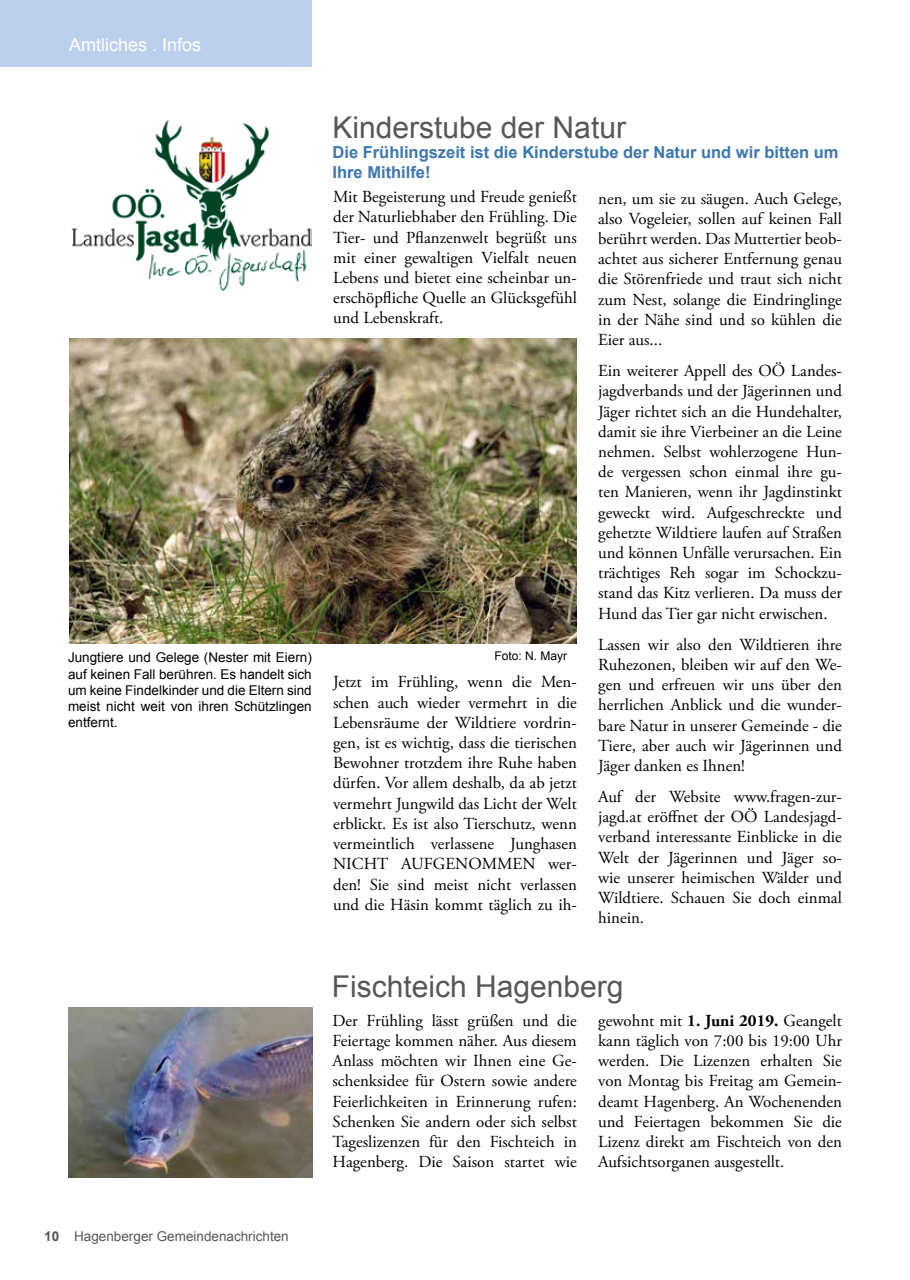
<style>
.page{position:relative;width:910px;height:1280px;background:#fff}
.page>*{position:absolute;margin:0;border:0;box-sizing:border-box;transform-origin:0 0}
.t1{font:30px "Arial";color:#575756}
.t2{font:18px "Arial";color:#fff}
.t3{font:16.8px/20.2px "Adobe Garamond Pro";color:#000;text-align:justify}
.t4{font:700 16.5px/19.8px "Arial";color:#3b77b0}
.t5{font:13.5px/16.2px "Arial";color:#000;text-align:justify}
.t6{font:13.5px "Arial";color:#575756}
.t7{font:12px "Arial";color:#000}
.s1{font-weight:700}
</style>
<div class="page">
<div style="left:0;top:0;width:312px;height:67px;background:#bcd0ed"></div>
<img style="left:69px;top:339px;width:508px;height:304px">
<img style="left:72px;top:120px;width:240px;height:171px">
<img style="left:68px;top:1008px;width:244px;height:169px">
<p class="t2" style="left:69px;top:33px;width:134px">Amtliches . Infos</p>
<p class="t5" style="left:68px;top:650px;width:245px">Jungtiere und Gelege (Nester mit Eiern) auf keinen Fall berühren. Es handelt sich um keine Findelkinder und die Eltern sind meist nicht weit von ihren Schützlingen entfernt.</p>
<h1 class="t1" style="left:333px;top:108px;width:295px">Kinderstube der Natur</h1>
<p class="t4" style="left:333px;top:143px;width:508px">Die Frühlingszeit ist die Kinderstube der Natur und wir bitten um<br>Ihre Mithilfe!</p>
<p class="t3" style="left:333px;top:187px;width:245px">Mit Begeisterung und Freude genießt der Naturliebhaber den Frühling. Die Tier- und Pflanzenwelt begrüßt uns mit einer gewaltigen Vielfalt neuen Lebens und bietet eine scheinbar un&shy;erschöpfliche Quelle an Glücksgefühl und Lebenskraft.</p>
<p class="t7" style="left:495px;top:648px;width:74px">Foto: N. Mayr</p>
<p class="t3" style="left:333px;top:672px;width:245px">Jetzt im Frühling, wenn die Men&shy;schen auch wieder vermehrt in die Lebensräume der Wildtiere vordrin&shy;gen, ist es wichtig, dass die tierischen Bewohner trotzdem ihre Ruhe haben dürfen. Vor allem deshalb, da ab jetzt vermehrt Jungwild das Licht der Welt erblickt. Es ist also Tierschutz, wenn vermeintlich verlassene Junghasen NICHT AUFGENOMMEN wer&shy;den! Sie sind meist nicht verlassen und die Häsin kommt täglich zu ih-</p>
<p class="t3" style="left:598px;top:189px;width:245px">nen, um sie zu säugen. Auch Gelege, also Vogeleier, sollen auf keinen Fall berührt werden. Das Muttertier beob&shy;achtet aus sicherer Entfernung genau die Störenfriede und traut sich nicht zum Nest, solange die Eindringlinge in der Nähe sind und so kühlen die Eier aus...</p>
<p class="t3" style="left:598px;top:361px;width:245px">Ein weiterer Appell des OÖ Landes&shy;jagdverbands und der Jägerinnen und Jäger richtet sich an die Hundehalter, damit sie ihre Vierbeiner an die Leine nehmen. Selbst wohlerzogene Hun&shy;de vergessen schon einmal ihre gu&shy;ten Manieren, wenn ihr Jagdinstinkt geweckt wird. Aufgeschreckte und gehetzte Wildtiere laufen auf Straßen und können Unfälle verursachen. Ein trächtiges Reh sogar im Schockzu&shy;stand das Kitz verlieren. Da muss der Hund das Tier gar nicht erwischen.</p>
<p class="t3" style="left:598px;top:635px;width:245px">Lassen wir also den Wildtieren ihre Ruhezonen, bleiben wir auf den We&shy;gen und erfreuen wir uns über den herrlichen Anblick und die wunder&shy;bare Natur in unserer Gemeinde - die Tiere, aber auch wir Jägerinnen und Jäger danken es Ihnen!</p>
<p class="t3" style="left:598px;top:787px;width:245px">Auf der Website www.fragen-zur&shy;jagd.at eröffnet der OÖ Landesjagd&shy;verband interessante Einblicke in die Welt der Jägerinnen und Jäger so&shy;wie unserer heimischen Wälder und Wildtiere. Schauen Sie doch einmal hinein.</p>
<h1 class="t1" style="left:332px;top:967px;width:293px">Fischteich Hagenberg</h1>
<p class="t3" style="left:333px;top:1011px;width:246px">Der Frühling lässt grüßen und die Feiertage kommen näher. Aus diesem Anlass möchten wir Ihnen eine Ge&shy;schenksidee für Ostern sowie andere Feierlichkeiten in Erinnerung rufen:<br>Schenken Sie andern oder sich selbst Tageslizenzen für den Fischteich in Hagenberg. Die Saison startet wie</p>
<p class="t3" style="left:598px;top:1011px;width:245px">gewohnt mit <span class="s1">1. Juni 2019.</span> Geangelt kann täglich von 7:00 bis 19:00 Uhr werden. Die Lizenzen erhalten Sie von Montag bis Freitag am Gemein&shy;deamt Hagenberg. An Wochenenden und Feiertagen bekommen Sie die Lizenz direkt am Fischteich von den Aufsichtsorganen ausgestellt.</p>
<p class="t6" style="left:44px;top:1227px;width:246px"><span class="s1">10</span> Hagenberger Gemeindenachrichten</p>
</div>
